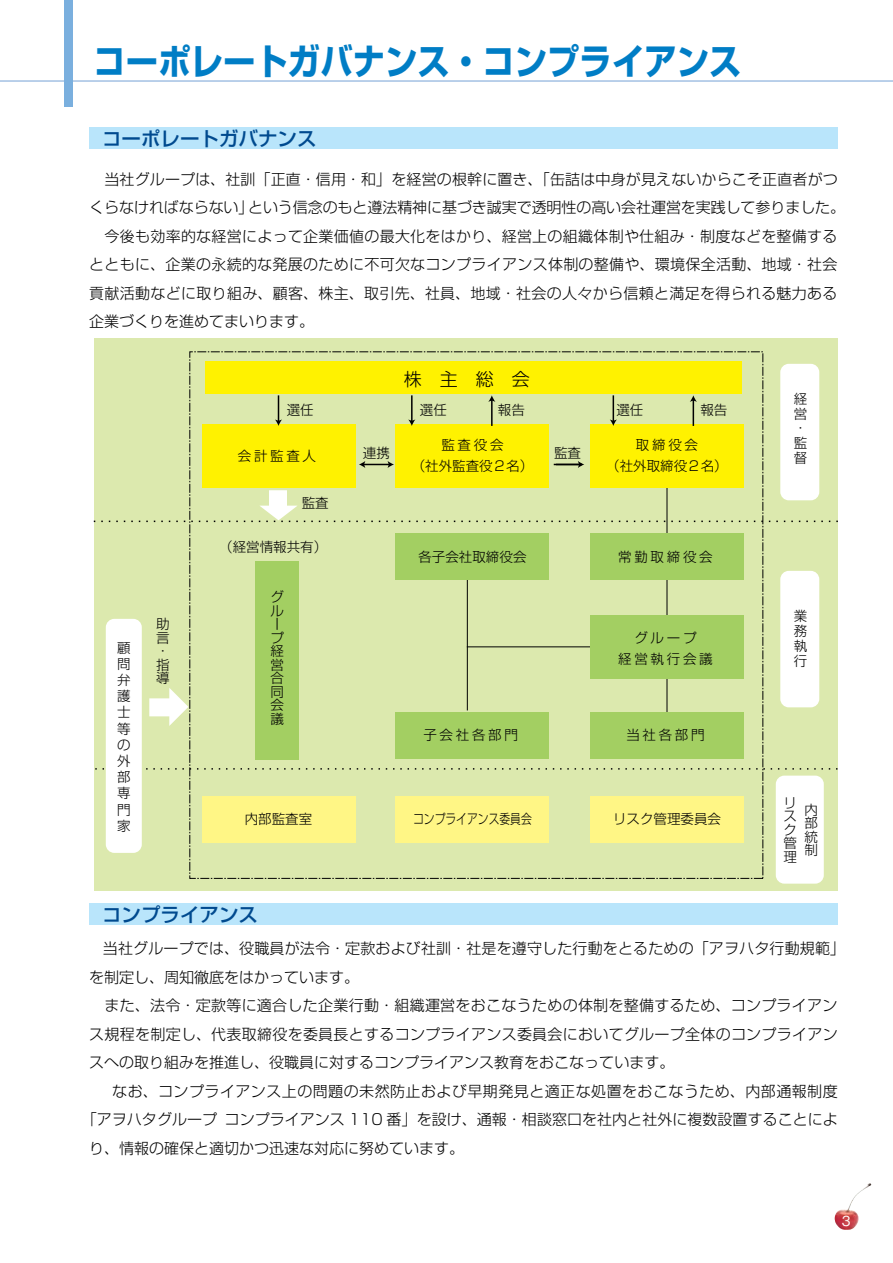
<style>
.page{position:relative;width:893px;height:1263px;background:#fff}
.page>*{position:absolute;margin:0;border:0;box-sizing:border-box;transform-origin:0 0}
.t1{font:700 36px "Shin Go Pr 6 N";color:#007dc5;scale:.9 1}
.t2{font:500 19.5px "Shin Go Pr 6 N";color:#004a8f}
.t3{font:300 18px "Shin Go Pr 6 N";color:#000}
.t4{font:300 15px/28.5px "Shin Go Pr 6 N";letter-spacing:.02em;color:#000}
.t5{font:300 15px "Shin Go Pr 6 N";color:#000}
.t6{font:500 13.8px "Gothic BBB Pr 6 N";color:#fff}
.t7{font:300 13.5px/13.5px "Shin Go Pr 6 N";color:#000}
.t8{font:300 13.5px "Shin Go Pr 6 N";color:#000;scale:.8 1}
.t9{font:300 13.5px/21px "Shin Go Pr 6 N";letter-spacing:.2em;color:#000;text-align:center}
</style>
<div class="page">
<img style="left:835px;top:1183px;width:36px;height:47px">
<hr style="left:0;top:80px;width:893px;height:2px;background:#7da7d8">
<div style="left:64px;top:0;width:8px;height:106px;background:#7aafde"></div>
<div style="left:89px;top:128px;width:749px;height:21px;background:#b9e5fb"></div>
<div style="left:89px;top:904px;width:749px;height:21px;background:#b9e5fb"></div>
<div style="left:94px;top:338px;width:744px;height:553px;background:#dce9ae"></div>
<hr style="left:467px;top:575px;width:1px;height:135px;background:#000">
<hr style="left:667px;top:465px;width:1px;height:249px;background:#000">
<div style="left:780px;top:571px;width:39px;height:136px;background:#fff;border-radius:9px"></div>
<div style="left:780px;top:364px;width:39px;height:136px;background:#fff;border-radius:9px"></div>
<div style="left:776px;top:776px;width:48px;height:108px;background:#fff;border-radius:9px"></div>
<div style="left:205px;top:362px;width:537px;height:32px;background:#fff200"></div>
<div style="left:202px;top:425px;width:153px;height:63px;background:#fff200"></div>
<div style="left:396px;top:425px;width:153px;height:63px;background:#fff200"></div>
<div style="left:396px;top:533px;width:153px;height:47px;background:#a3cf62"></div>
<div style="left:396px;top:712px;width:153px;height:47px;background:#a3cf62"></div>
<div style="left:590px;top:796px;width:153px;height:47px;background:#fff685"></div>
<div style="left:202px;top:796px;width:153px;height:47px;background:#fff685"></div>
<div style="left:396px;top:796px;width:153px;height:47px;background:#fff685"></div>
<div style="left:590px;top:425px;width:153px;height:63px;background:#fff200"></div>
<div style="left:256px;top:562px;width:43px;height:198px;background:#a3cf62"></div>
<svg style="left:95px;top:768px;width:743px;height:2px"></svg>
<svg style="left:149px;top:688px;width:39px;height:38px"></svg>
<svg style="left:94px;top:490px;width:744px;height:32px"></svg>
<hr style="left:467px;top:646px;width:138px;height:1px;background:#000">
<svg style="left:275px;top:395px;width:7px;height:31px"></svg>
<hr style="left:411px;top:395px;width:2px;height:26px;background:#000">
<svg style="left:408px;top:419px;width:7px;height:7px"></svg>
<svg style="left:359px;top:461px;width:35px;height:7px"></svg>
<svg style="left:610px;top:395px;width:7px;height:31px"></svg>
<hr style="left:491px;top:400px;width:2px;height:26px;background:#000">
<svg style="left:488px;top:395px;width:7px;height:7px"></svg>
<svg style="left:690px;top:395px;width:7px;height:31px"></svg>
<svg style="left:554px;top:461px;width:30px;height:7px"></svg>
<div style="left:590px;top:615px;width:153px;height:63px;background:#a3cf62"></div>
<div style="left:590px;top:533px;width:153px;height:47px;background:#a3cf62"></div>
<div style="left:590px;top:712px;width:153px;height:47px;background:#a3cf62"></div>
<div style="left:106px;top:619px;width:36px;height:234px;background:#fff;border-radius:9px"></div>
<h1 class="t1" style="left:94px;top:33px;width:722px">コーポレートガバナンス・コンプライアンス</h1>
<h2 class="t2" style="left:102px;top:122px;width:216px">コーポレートガバナンス</h2>
<p class="t4" style="left:89px;top:163px;width:757px">　当社グループは、社訓「正直・信用・和」を経営の根幹に置き、「缶詰は中身が見えないからこそ正直者がつくらなければならない」という信念のもと遵法精神に基づき誠実で透明性の高い会社運営を実践して参りました。　今後も効率的な経営によって企業価値の最大化をはかり、経営上の組織体制や仕組み・制度などを整備するとともに、企業の永続的な発展のために不可欠なコンプライアンス体制の整備や、環境保全活動、地域・社会貢献活動などに取り組み、顧客、株主、取引先、社員、地域・社会の人々から信頼と満足を得られる魅力ある企業づくりを進めてまいります。</p>
<p class="t3" style="left:404px;top:364px;width:127px">株主総会</p>
<p class="t7" style="left:287px;top:402px;width:28px">選任</p>
<p class="t7" style="left:420px;top:402px;width:28px">選任</p>
<p class="t7" style="left:498px;top:402px;width:28px">報告</p>
<p class="t7" style="left:616px;top:402px;width:28px">選任</p>
<p class="t7" style="left:700px;top:402px;width:28px">報告</p>
<p class="t7" style="left:363px;top:445px;width:28px">連携</p>
<p class="t7" style="left:554px;top:445px;width:28px">監査</p>
<p class="t7" style="left:238px;top:448px;width:80px">会計監査人</p>
<p class="t7" style="left:412px;top:433px;width:123px;line-height:21px;text-align:center">監査役会<br>（社外監査役２名）</p>
<p class="t7" style="left:606px;top:433px;width:123px;line-height:21px;text-align:center">取締役会<br>（社外取締役２名）</p>
<p class="t7" style="left:117px;top:638px;width:15px;line-height:16.2px;text-align:justify">顧問弁護士等の外部専門家</p>
<p class="t7" style="left:156px;top:616px;width:15px">助言・指導</p>
<p class="t7" style="left:302px;top:495px;width:28px">監査</p>
<p class="t7" style="left:219px;top:539px;width:109px">（経営情報共有）</p>
<p class="t7" style="left:271px;top:589px;width:15px">グループ経営合同会議</p>
<p class="t7" style="left:418px;top:549px;width:109px">各子会社取締役会</p>
<p class="t7" style="left:423px;top:727px;width:96px">子会社各部門</p>
<p class="t7" style="left:618px;top:549px;width:96px">常勤取締役会</p>
<p class="t9" style="left:618px;top:626px;width:96px">グループ<br>経営執行会議</p>
<p class="t7" style="left:626px;top:727px;width:80px">当社各部門</p>
<p class="t7" style="left:245px;top:811px;width:69px">内部監査室</p>
<p class="t8" style="left:413px;top:808px;width:150px">コンプライアンス委員会</p>
<p class="t7" style="left:613px;top:811px;width:109px">リスク管理委員会</p>
<h2 class="t2" style="left:102px;top:898px;width:157px">コンプライアンス</h2>
<p class="t7" style="left:794px;top:390px;width:15px;line-height:14.9px">経営・監督</p>
<p class="t7" style="left:794px;top:607px;width:15px;line-height:14.9px;text-align:justify">業務執行</p>
<p class="t7" style="left:783px;top:795px;width:14px">リスク管理</p>
<p class="t7" style="left:804px;top:801px;width:15px;text-align:justify">内部統制</p>
<p class="t4" style="left:89px;top:933px;width:757px;text-indent:14px">当社グループでは、役職員が法令・定款および社訓・社是を遵守した行動をとるための「アヲハタ行動規範」を制定し、周知徹底をはかっています。<br>　また、法令・定款等に適合した企業行動・組織運営をおこなうための体制を整備するため、コンプライアンス規程を制定し、代表取締役を委員長とするコンプライアンス委員会においてグループ全体のコンプライアンスへの取り組みを推進し、役職員に対するコンプライアンス教育をおこなっています。</p>
<p class="t4" style="left:112px;top:1075px;width:727px">なお、コンプライアンス上の問題の未然防止および早期発見と適正な処置をおこなうため、内部通報制度</p>
<p class="t4" style="left:82px;top:1104px;width:758px">「アヲハタグループコンプライアンス 110 番」を設け、通報・相談窓口を社内と社外に複数設置することによ</p>
<p class="t5" style="left:89px;top:1136px;width:377px">り、情報の確保と適切かつ迅速な対応に努めています。</p>
<p class="t6" style="left:842px;top:1209px;width:10px">3</p>
</div>
